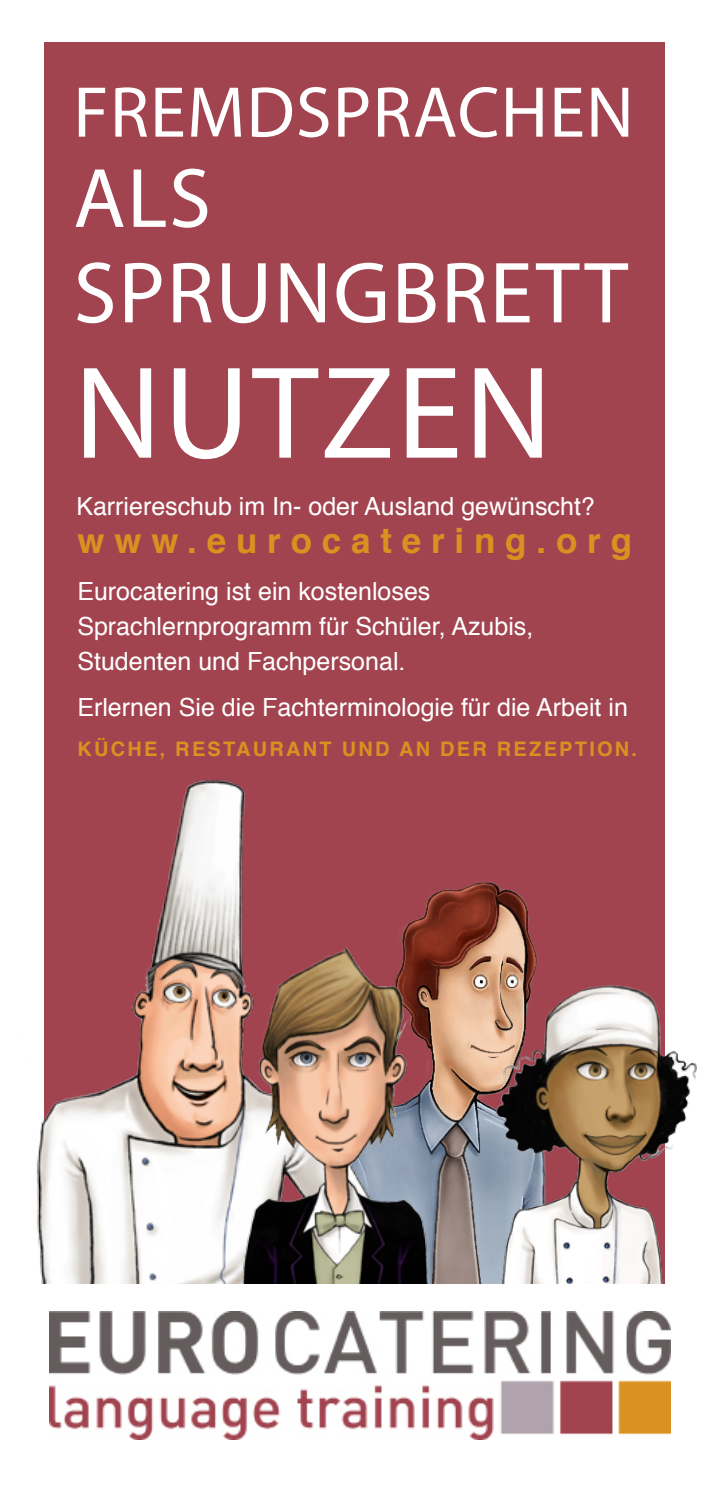
<style>
.page{position:relative;width:709px;height:1489px;background:#fff}
.page>*{position:absolute;margin:0;border:0;box-sizing:border-box;transform-origin:0 0}
.t1{font:132.5px "Myriad Pro";letter-spacing:.02em;color:#fff}
.t2{font:87.5px "Myriad Pro";letter-spacing:.02em;color:#fff}
.t3{font:85px "Myriad Pro";color:#fff}
.t4{font:72.5px "Myriad Pro";letter-spacing:.015em;color:#fff}
.t5{font:700 35px "Helvetica";letter-spacing:.28em;color:#d99220}
.t6{font:25px/35px "Helvetica";color:#fff}
.t7{font:700 20px "Helvetica";letter-spacing:.11em;color:#d99220}
</style>
<div class="page">
<div style="left:45px;top:43px;width:620px;height:1247px;background:#a24450"></div>
<img style="left:50px;top:1311px;width:620px;height:127px">
<img style="left:403px;top:882px;width:135px;height:92px">
<img style="left:36px;top:767px;width:210px;height:517px">
<img style="left:218px;top:934px;width:294px;height:350px">
<img style="left:473px;top:974px;width:224px;height:310px">
<div style="left:42px;top:1284px;width:635px;height:19px;background:#fff"></div>
<p class="t4" style="left:73px;top:68px;width:562px">FREMDSPRACHEN</p>
<p class="t3" style="left:73px;top:146px;width:139px">ALS</p>
<p class="t2" style="left:74px;top:239px;width:556px">SPRUNGBRETT</p>
<p class="t1" style="left:74px;top:331px;width:479px">NUTZEN</p>
<p class="t6" style="left:76px;top:489px;width:520px">Karriereschub im In- oder Ausland gewünscht?</p>
<p class="t5" style="left:77px;top:512px;width:556px">www.eurocatering.org</p>
<p class="t6" style="left:77px;top:574px;width:457px">Eurocatering ist ein kostenloses<br>Sprachlernprogramm für Schüler, Azubis,<br>Studenten und Fachpersonal.</p>
<p class="t6" style="left:77px;top:691px;width:552px">Erlernen Sie die Fachterminologie für die Arbeit in</p>
<p class="t7" style="left:77px;top:733px;width:561px">KÜCHE, RESTAURANT UND AN DER REZEPTION.</p>
</div>
